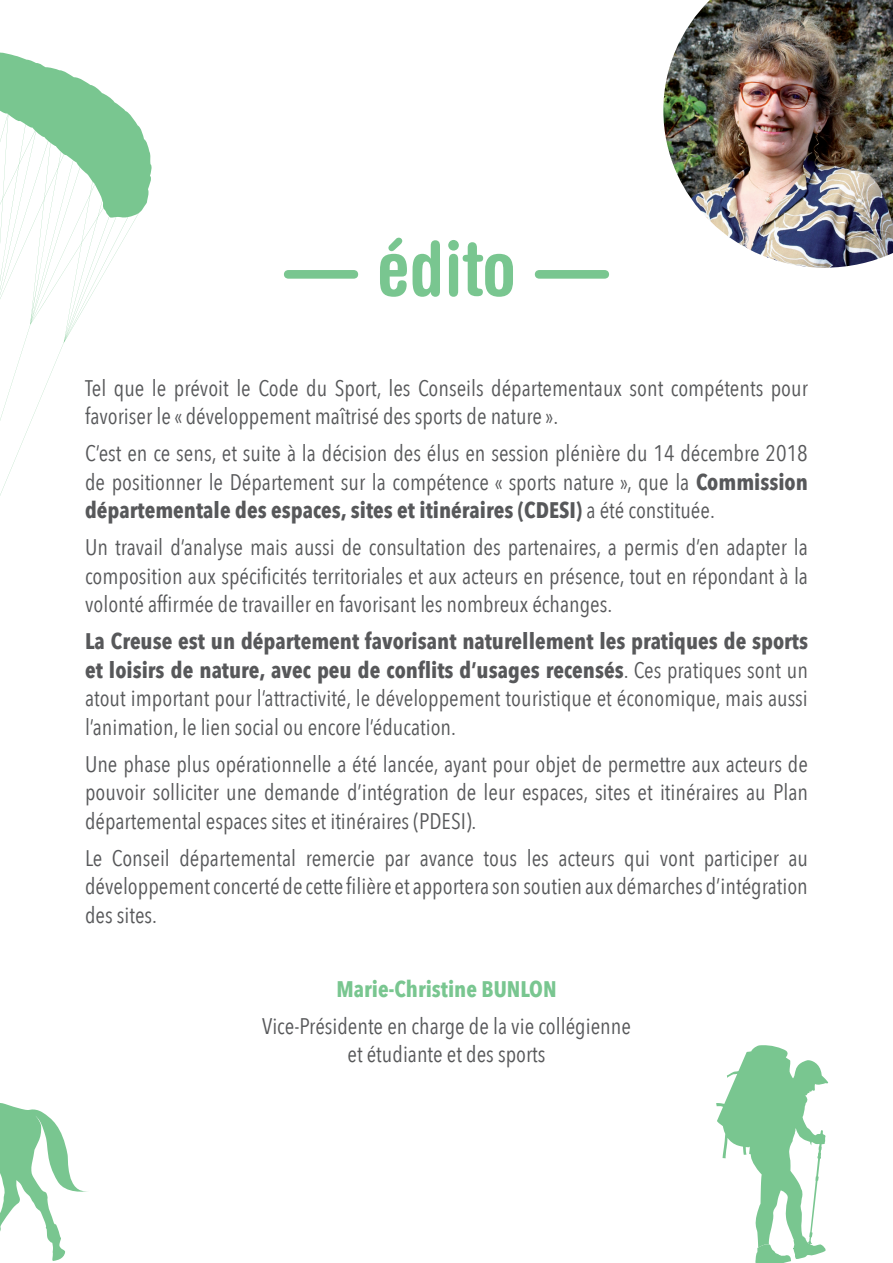
<style>
.page{position:relative;width:893px;height:1263px;background:#fff}
.page>*{position:absolute;margin:0;border:0;box-sizing:border-box;transform-origin:0 0}
.t1{font:700 condensed 75.75px "Helvetica Rounded LT Std";color:#79c690}
.t2{font:22.5px/28.5px "Avenir Next Condensed";color:#57585a;text-align:justify}
.t3{font:700 22.5px "Avenir Next Condensed";color:#79c690}
.s1{font-weight:700}
</style>
<div class="page">
<img style="left:663px;top:0;width:230px;height:268px">
<svg style="left:0;top:52px;width:152px;height:444px"></svg>
<svg style="left:716px;top:1045px;width:112px;height:218px"></svg>
<svg style="left:0;top:1103px;width:88px;height:158px"></svg>
<h1 class="t1" style="left:283px;top:223px;width:328px">— édito —</h1>
<p class="t2" style="left:85px;top:372px;width:724px">Tel que le prévoit le Code du Sport, les Conseils départementaux sont compétents pour favoriser le « développement maîtrisé des sports de nature ».</p>
<p class="t2" style="left:85px;top:438px;width:724px">C’est en ce sens, et suite à la décision des élus en session plénière du 14 décembre 2018 de positionner le Département sur la compétence « sports nature », que la <span class="s1">Commission départementale des espaces, sites et itinéraires (CDESI)</span> a été constituée.</p>
<p class="t2" style="left:85px;top:532px;width:724px">Un travail d’analyse mais aussi de consultation des partenaires, a permis d’en adapter la composition aux spécificités territoriales et aux acteurs en présence, tout en répondant à la volonté affirmée de travailler en favorisant les nombreux échanges.</p>
<p class="t2" style="left:85px;top:626px;width:724px"><span class="s1">La Creuse est un département favorisant naturellement les pratiques de sports et loisirs de nature, avec peu de conflits d’usages recensés</span>. Ces pratiques sont un atout important pour l’attractivité, le développement touristique et économique, mais aussi l’animation, le lien social ou encore l’éducation.</p>
<p class="t2" style="left:85px;top:749px;width:724px">Une phase plus opérationnelle a été lancée, ayant pour objet de permettre aux acteurs de pouvoir solliciter une demande d’intégration de leur espaces, sites et itinéraires au Plan départemental espaces sites et itinéraires (PDESI).</p>
<p class="t2" style="left:85px;top:843px;width:724px">Le Conseil départemental remercie par avance tous les acteurs qui vont participer au développement concerté de cette filière et apportera son soutien aux démarches d’intégration des sites.</p>
<p class="t3" style="left:336px;top:975px;width:222px">Marie-Christine BUNLON</p>
<p class="t2" style="left:262px;top:1011px;width:370px;text-align:center">Vice-Présidente en charge de la vie collégienne et étudiante et des sports</p>
</div>
